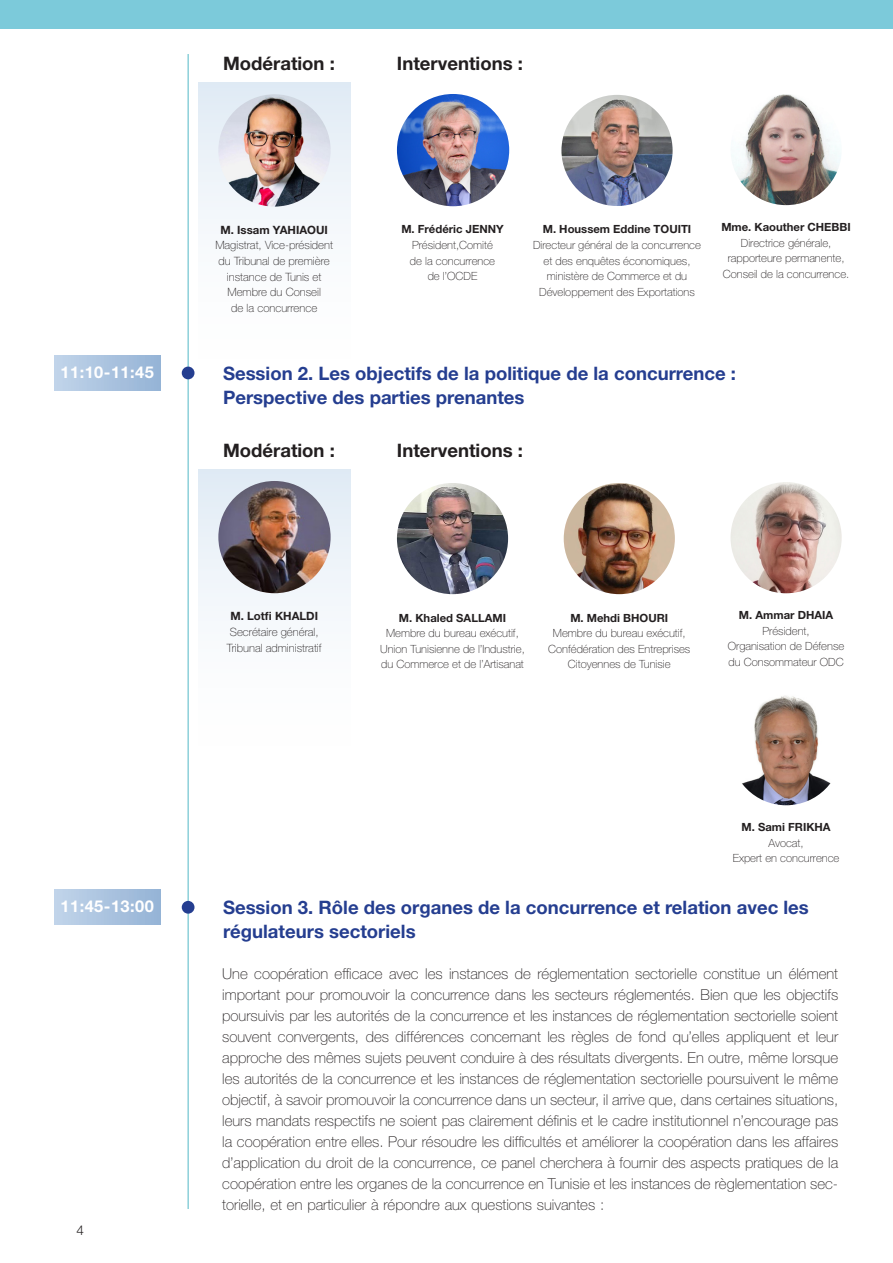
<style>
.page{position:relative;width:893px;height:1263px;background:#fff}
.page>*{position:absolute;margin:0;border:0;box-sizing:border-box;transform-origin:0 0}
.t1{font:700 18.6px/24.3px "Helvetica Neue";color:#253e90}
.t2{font:700 18.6px "Helvetica Neue";color:#231f20}
.t3{font:700 16.35px "Helvetica Neue";letter-spacing:.03em;color:#fff}
.t4{font:100 15px/21px "Helvetica Neue";color:#231f20;text-align:justify}
.t5{font:300 13.5px "Helvetica Neue";color:#231f20}
.t6{font:100 11.4px "Helvetica Neue";color:#231f20}
.t7{font:700 11.4px "Helvetica Neue";color:#231f20}
.t8{font:100 11.25px "Helvetica Neue";color:#231f20}
.t9{font:700 11.25px "Helvetica Neue";color:#231f20}
</style>
<div class="page">
<div style="left:0;top:0;width:893px;height:29px;background:#7ccada"></div>
<div style="left:198px;top:82px;width:153px;height:295px;background:linear-gradient(to bottom,#e3ecf6,#fff)"></div>
<div style="left:198px;top:469px;width:153px;height:295px;background:linear-gradient(to bottom,#e2ecf5,#fff)"></div>
<hr style="left:188px;top:54px;width:1px;height:1155px;background:#53b9c6">
<div style="left:54px;top:890px;width:107px;height:35px;background:linear-gradient(to right,#c1d4ea,#95b3d5)"></div>
<div style="left:54px;top:355px;width:107px;height:35px;background:linear-gradient(to right,#c1d4ea,#95b3d5)"></div>
<div style="left:182px;top:901px;width:12px;height:13px;background:#253e90;border-radius:50%"></div>
<div style="left:182px;top:367px;width:12px;height:12px;background:#253e90;border-radius:50%"></div>
<img style="left:561px;top:95px;width:112px;height:111px;border-radius:56px">
<img style="left:730px;top:94px;width:112px;height:111px;border-radius:56px">
<img style="left:218px;top:94px;width:113px;height:113px;border-radius:56px">
<img style="left:218px;top:481px;width:113px;height:112px;border-radius:56px">
<img style="left:397px;top:94px;width:112px;height:112px;border-radius:56px">
<img style="left:564px;top:483px;width:111px;height:111px;border-radius:56px">
<img style="left:397px;top:483px;width:111px;height:111px;border-radius:56px">
<img style="left:730px;top:482px;width:112px;height:111px;border-radius:56px">
<img style="left:730px;top:694px;width:112px;height:111px;border-radius:56px">
<p class="t3" style="left:60px;top:362px;width:95px">11:10-11:45</p>
<p class="t3" style="left:60px;top:896px;width:95px">11:45-13:00</p>
<p class="t5" style="left:76px;top:1222px;width:9px">4</p>
<p class="t2" style="left:223px;top:52px;width:113px">Modération :</p>
<p class="t7" style="left:221px;top:222px;width:109px">M. Issam YAHIAOUI</p>
<p class="t6" style="left:215px;top:239px;width:119px">Magistrat, Vice-président</p>
<p class="t6" style="left:219px;top:254px;width:113px">du Tribunal de première</p>
<p class="t6" style="left:227px;top:270px;width:96px">instance de Tunis et</p>
<p class="t6" style="left:227px;top:286px;width:95px">Membre du Conseil</p>
<p class="t6" style="left:231px;top:301px;width:88px">de la concurrence</p>
<p class="t2" style="left:397px;top:52px;width:128px">Interventions :</p>
<p class="t9" style="left:401px;top:222px;width:104px">M. Frédéric JENNY</p>
<p class="t8" style="left:412px;top:239px;width:82px">Président,Comité</p>
<p class="t8" style="left:410px;top:254px;width:87px">de la concurrence</p>
<p class="t8" style="left:428px;top:270px;width:51px">de l’OCDE</p>
<p class="t9" style="left:543px;top:222px;width:150px">M. Houssem Eddine TOUITI</p>
<p class="t8" style="left:533px;top:239px;width:169px">Directeur général de la concurrence</p>
<p class="t8" style="left:544px;top:254px;width:148px">et des enquêtes économiques,</p>
<p class="t8" style="left:547px;top:270px;width:142px">ministère de Commerce et du</p>
<p class="t8" style="left:539px;top:285px;width:157px">Développement des Exportations</p>
<p class="t9" style="left:721px;top:220px;width:131px">Mme. Kaouther CHEBBI</p>
<p class="t8" style="left:741px;top:236px;width:92px">Directrice générale,</p>
<p class="t8" style="left:728px;top:252px;width:118px">rapporteure permanente,</p>
<p class="t8" style="left:723px;top:267px;width:128px">Conseil de la concurrence.</p>
<p class="t1" style="left:223px;top:361px;width:514px">Session 2. Les objectifs de la politique de la concurrence :</p>
<p class="t1" style="left:223px;top:385px;width:303px">Perspective des parties prenantes</p>
<p class="t2" style="left:223px;top:439px;width:113px">Modération :</p>
<p class="t2" style="left:397px;top:439px;width:128px">Interventions :</p>
<p class="t7" style="left:230px;top:609px;width:89px">M. Lotfi KHALDI</p>
<p class="t6" style="left:230px;top:625px;width:90px">Secrétaire général,</p>
<p class="t6" style="left:227px;top:641px;width:96px">Tribunal administratif</p>
<p class="t9" style="left:399px;top:611px;width:109px">M. Khaled SALLAMI</p>
<p class="t8" style="left:386px;top:627px;width:134px">Membre du bureau exécutif,</p>
<p class="t8" style="left:380px;top:642px;width:146px">Union Tunisienne de l’Industrie,</p>
<p class="t8" style="left:381px;top:658px;width:144px">du Commerce et de l’Artisanat</p>
<p class="t9" style="left:570px;top:611px;width:99px">M. Mehdi BHOURI</p>
<p class="t8" style="left:553px;top:627px;width:134px">Membre du bureau exécutif,</p>
<p class="t8" style="left:548px;top:642px;width:144px">Confédération des Entreprises</p>
<p class="t8" style="left:568px;top:658px;width:104px">Citoyennes de Tunisie</p>
<p class="t9" style="left:739px;top:608px;width:96px">M. Ammar DHAIA</p>
<p class="t8" style="left:762px;top:624px;width:49px">Président,</p>
<p class="t8" style="left:728px;top:640px;width:118px">Organisation de Défense</p>
<p class="t8" style="left:728px;top:655px;width:117px">du Consommateur ODC</p>
<p class="t9" style="left:741px;top:820px;width:91px">M. Sami FRIKHA</p>
<p class="t8" style="left:768px;top:836px;width:37px">Avocat,</p>
<p class="t8" style="left:733px;top:852px;width:108px">Expert en concurrence</p>
<p class="t1" style="left:223px;top:895px;width:587px">Session 3. Rôle des organes de la concurrence et relation avec les régulateurs sectoriels</p>
<p class="t4" style="left:222px;top:963px;width:617px">Une coopération efficace avec les instances de réglementation sectorielle constitue un élément important pour promouvoir la concurrence dans les secteurs réglementés. Bien que les objectifs poursuivis par les autorités de la concurrence et les instances de réglementation sectorielle soient souvent convergents, des différences concernant les règles de fond qu’elles appliquent et leur approche des mêmes sujets peuvent conduire à des résultats divergents. En outre, même lorsque les autorités de la concurrence et les instances de réglementation sectorielle poursuivent le même objectif, à savoir promouvoir la concurrence dans un secteur, il arrive que, dans certaines situations, leurs mandats respectifs ne soient pas clairement définis et le cadre institutionnel n’encourage pas la coopération entre elles. Pour résoudre les difficultés et améliorer la coopération dans les affaires d’application du droit de la concurrence, ce panel cherchera à fournir des aspects pratiques de la coopération entre les organes de la concurrence en Tunisie et les instances de règlementation sec&shy;torielle, et en particulier à répondre aux questions suivantes :</p>
</div>
